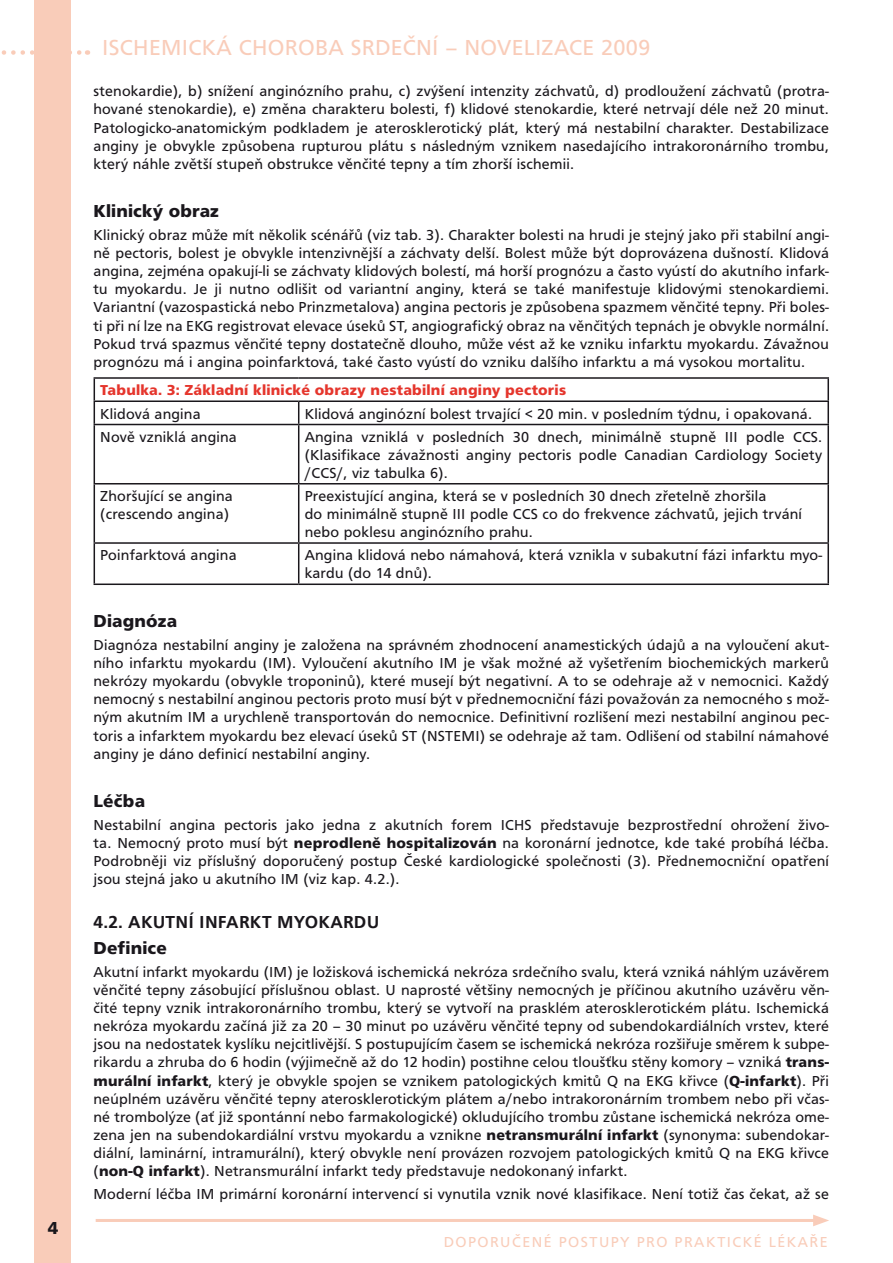
<style>
.page{position:relative;width:893px;height:1263px;background:#fff}
.page>*{position:absolute;margin:0;border:0;box-sizing:border-box;transform-origin:0 0}
.t1{font:22.5px "Frutus TEE";letter-spacing:.015em;color:#f9ccb9}
.t2{font:700 18px "Frutus TEE";letter-spacing:.01em;color:#1a171c}
.t3{font:500 18px "Frutus TEE";letter-spacing:.01em;color:#1a171c}
.t4{font:15px/18.1px "Frutus TEE";letter-spacing:.015em;color:#1a171c;text-align:justify}
.t5{font:700 15px "Frutus TEE";letter-spacing:.015em;color:#e5352c}
.t6{font:15px "Frutus TEE";letter-spacing:.1em;color:#f9ccb9}
.s1{font-weight:700}
</style>
<div class="page">
<hr style="left:96px;top:1219px;width:723px;height:3px;background:#f9ccb9">
<svg style="left:813px;top:1214px;width:16px;height:12px"></svg>
<svg style="left:1px;top:50px;width:87px;height:5px"></svg>
<div style="left:34px;top:0;width:37px;height:1263px;background:#f9ccb9"></div>
<hr style="left:94px;top:377px;width:205px;height:2px;background:#1a171c">
<hr style="left:299px;top:377px;width:530px;height:2px;background:#1a171c">
<hr style="left:827px;top:379px;width:2px;height:21px;background:#1a171c">
<hr style="left:94px;top:400px;width:205px;height:2px;background:#1a171c">
<svg style="left:94px;top:379px;width:1px;height:45px"></svg>
<hr style="left:299px;top:400px;width:530px;height:2px;background:#1a171c">
<svg style="left:298px;top:402px;width:1px;height:22px"></svg>
<hr style="left:827px;top:402px;width:2px;height:22px;background:#1a171c">
<hr style="left:94px;top:424px;width:205px;height:1px;background:#1a171c">
<hr style="left:94px;top:425px;width:1px;height:58px;background:#1a171c">
<hr style="left:299px;top:424px;width:530px;height:1px;background:#1a171c">
<hr style="left:298px;top:425px;width:1px;height:58px;background:#1a171c">
<hr style="left:827px;top:425px;width:2px;height:58px;background:#1a171c">
<hr style="left:94px;top:483px;width:205px;height:1px;background:#1a171c">
<hr style="left:94px;top:484px;width:1px;height:58px;background:#1a171c">
<hr style="left:299px;top:483px;width:530px;height:1px;background:#1a171c">
<hr style="left:298px;top:484px;width:1px;height:58px;background:#1a171c">
<hr style="left:827px;top:484px;width:2px;height:58px;background:#1a171c">
<hr style="left:94px;top:542px;width:205px;height:2px;background:#1a171c">
<hr style="left:94px;top:544px;width:1px;height:39px;background:#1a171c">
<hr style="left:299px;top:542px;width:530px;height:2px;background:#1a171c">
<hr style="left:298px;top:544px;width:1px;height:39px;background:#1a171c">
<hr style="left:827px;top:544px;width:2px;height:39px;background:#1a171c">
<hr style="left:94px;top:583px;width:205px;height:2px;background:#1a171c">
<hr style="left:299px;top:583px;width:530px;height:2px;background:#1a171c">
<p class="t2" style="left:48px;top:1217px;width:12px">4</p>
<h1 class="t1" style="left:102px;top:35px;width:550px">ISchemická choroba srdeční – novelizace 2009</h1>
<p class="t4" style="left:94px;top:82px;width:737px">stenokardie), b) snížení anginózního prahu, c) zvýšení intenzity záchvatů, d) prodloužení záchvatů (protra&shy;hované stenokardie), e) změna charakteru bolesti, f) klidové stenokardie, které netrvají déle než 20 minut.<br>Patologicko-anatomickým podkladem je aterosklerotický plát, který má nestabilní charakter. Destabilizace anginy je obvykle způsobena rupturou plátu s následným vznikem nasedajícího intrakoronárního trombu, který náhle zvětší stupeň obstrukce věnčité tepny a tím zhorší ischemii.</p>
<p class="t2" style="left:94px;top:201px;width:127px">Klinický obraz</p>
<p class="t4" style="left:94px;top:226px;width:737px">Klinický obraz může mít několik scénářů (viz tab. 3). Charakter bolesti na hrudi je stejný jako při stabilní angi&shy;ně pectoris, bolest je obvykle intenzivnější a záchvaty delší. Bolest může být doprovázena dušností. Klidová angina, zejména opakují-li se záchvaty klidových bolestí, má horší prognózu a často vyústí do akutního infark&shy;tu myokardu. Je ji nutno odlišit od variantní anginy, která se také manifestuje klidovými stenokardiemi.<br>Variantní (vazospastická nebo Prinzmetalova) angina pectoris je způsobena spazmem věnčité tepny. Při boles&shy;ti při ní lze na EKG</p>
<p class="t4" style="left:94px;top:316px;width:737px;text-indent:124px">registrovat elevace úseků ST, angiografický obraz na věnčitých tepnách je obvykle normální.<br>Pokud trvá spazmus věnčité tepny dostatečně dlouho, může vést až ke vzniku infarktu myokardu. Závažnou prognózu má i angina poinfarktová, také často vyústí do vzniku dalšího infarktu a má vysokou mortalitu.</p>
<p class="t5" style="left:100px;top:382px;width:467px">Tabulka. 3: Základní klinické obrazy nestabilní anginy pectoris</p>
<p class="t4" style="left:100px;top:404px;width:102px">Klidová angina</p>
<p class="t4" style="left:305px;top:404px;width:509px">Klidová anginózní bolest trvající &lt; 20 min. v posledním týdnu, i opakovaná.</p>
<p class="t4" style="left:100px;top:428px;width:138px">Nově vzniklá angina</p>
<p class="t4" style="left:305px;top:428px;width:519px">Angina vzniklá v posledních 30 dnech, minimálně stupně III podle CCS. (Klasifikace závažnosti anginy pectoris podle Canadian Cardiology Society /CCS/, viz tabulka 6).</p>
<p class="t4" style="left:100px;top:487px;width:134px">Zhoršující se angina (crescendo angina)</p>
<p class="t4" style="left:305px;top:487px;width:499px;text-align:left">Preexistující angina, která se v posledních 30 dnech zřetelně zhoršila<br>do minimálně stupně III podle CCS co do frekvence záchvatů, jejich trvání nebo poklesu anginózního prahu.</p>
<p class="t4" style="left:100px;top:546px;width:138px">Poinfarktová angina</p>
<p class="t4" style="left:305px;top:546px;width:519px">Angina klidová nebo námahová, která vznikla v subakutní fázi infarktu myo&shy;kardu (do 14 dnů).</p>
<p class="t2" style="left:94px;top:611px;width:85px">Diagnóza</p>
<p class="t4" style="left:93px;top:636px;width:737px">Diagnóza nestabilní anginy je založena na správném zhodnocení anamestických údajů a na vyloučení akut&shy;ního infarktu myokardu (IM ). Vyloučení akutního IM je však možné až vyšetřením biochemických markerů nekrózy myokardu (obvykle troponinů), které musejí být negativní. A to se odehraje až v nemocnici. Každý nemocný s nestabilní anginou pectoris proto musí být v přednemocniční fázi považován za nemocného s mož&shy;ným akutním IM a urychleně transportován do nemocnice. Definitivní rozlišení mezi nestabilní anginou pec&shy;toris a infarktem myokardu bez elevací úseků ST (N STEM</p>
<p class="t4" style="left:475px;top:727px;width:355px">I) se odehraje až tam. Odlišení od stabilní námahové</p>
<p class="t4" style="left:93px;top:745px;width:278px">anginy je dáno definicí nestabilní anginy.</p>
<p class="t2" style="left:94px;top:791px;width:53px">Léčba</p>
<p class="t4" style="left:94px;top:816px;width:737px">N estabilní angina pectoris jako jedna z akutních forem ICH S představuje bezprostřední ohrožení živo&shy;ta. N emocný proto musí být <span class="s1">neprodleně hospitalizován</span> na koronární jednotce, kde také probíhá léčba.<br>Podrobněji viz příslušný doporučený postup České kardiologické společnosti (3). Přednemocniční opatření jsou stejná jako u akutního IM (viz kap. 4.2.).</p>
<p class="t3" style="left:94px;top:912px;width:225px">4.2. AKUTNÍ INFARKT MYOKA</p>
<p class="t3" style="left:343px;top:912px;width:38px">RDU</p>
<p class="t2" style="left:94px;top:938px;width:75px">Definice</p>
<p class="t4" style="left:94px;top:963px;width:737px">Akutní infarkt myokardu (IM ) je ložisková ischemická nekróza srdečního svalu, která vzniká náhlým uzávěrem věnčité tepny zásobující příslušnou oblast. U naprosté většiny nemocných je příčinou akutního uzávěru věn&shy;čité tepny vznik intrakoronárního trombu, který se vytvoří na prasklém aterosklerotickém plátu. Ischemická nekróza myokardu začíná již za 20 – 30 minut po uzávěru věnčité tepny od subendokardiálních vrstev, které jsou na nedostatek kyslíku nejcitlivější. S postupujícím časem se ischemická nekróza rozšiřuje směrem k subpe&shy;rikardu a zhruba do 6 hodin (výjimečně až do 12 hodin) postihne celou tloušťku stěny komory – vzniká <span class="s1">trans&shy;murální infarkt</span>, který je obvykle spojen se vznikem patologických kmitů Q na EKG</p>
<p class="t4" style="left:94px;top:1071px;width:737px;text-indent:586px">křivce (<span class="s1">Q-infarkt</span>). Při neúplném uzávěru věnčité tepny aterosklerotickým plátem a/nebo intrakoronárním trombem nebo při včas&shy;né trombolýze (ať již spontánní nebo farmakologické) okludujícího trombu zůstane ischemická nekróza ome&shy;zena jen na subendokardiální vrstvu myokardu a vznikne <span class="s1">netransmurální infarkt</span> (synonyma: subendokar&shy;diální, laminární, intramurální), který obvykle není provázen rozvojem patologických kmitů Q na EKG</p>
<p class="t4" style="left:790px;top:1144px;width:40px">křivce</p>
<p class="t4" style="left:93px;top:1160px;width:737px;line-height:22.4px">(<span class="s1">non-Q infarkt</span>). N etransmurální infarkt tedy představuje nedokonaný infarkt.<br>Moderní léčba IM primární koronární intervencí si vynutila vznik nové klasifikace. Není totiž čas čekat, až se</p>
<p class="t6" style="left:444px;top:1234px;width:385px">doporu čené postupy pro prakti cké lékaře</p>
</div>
